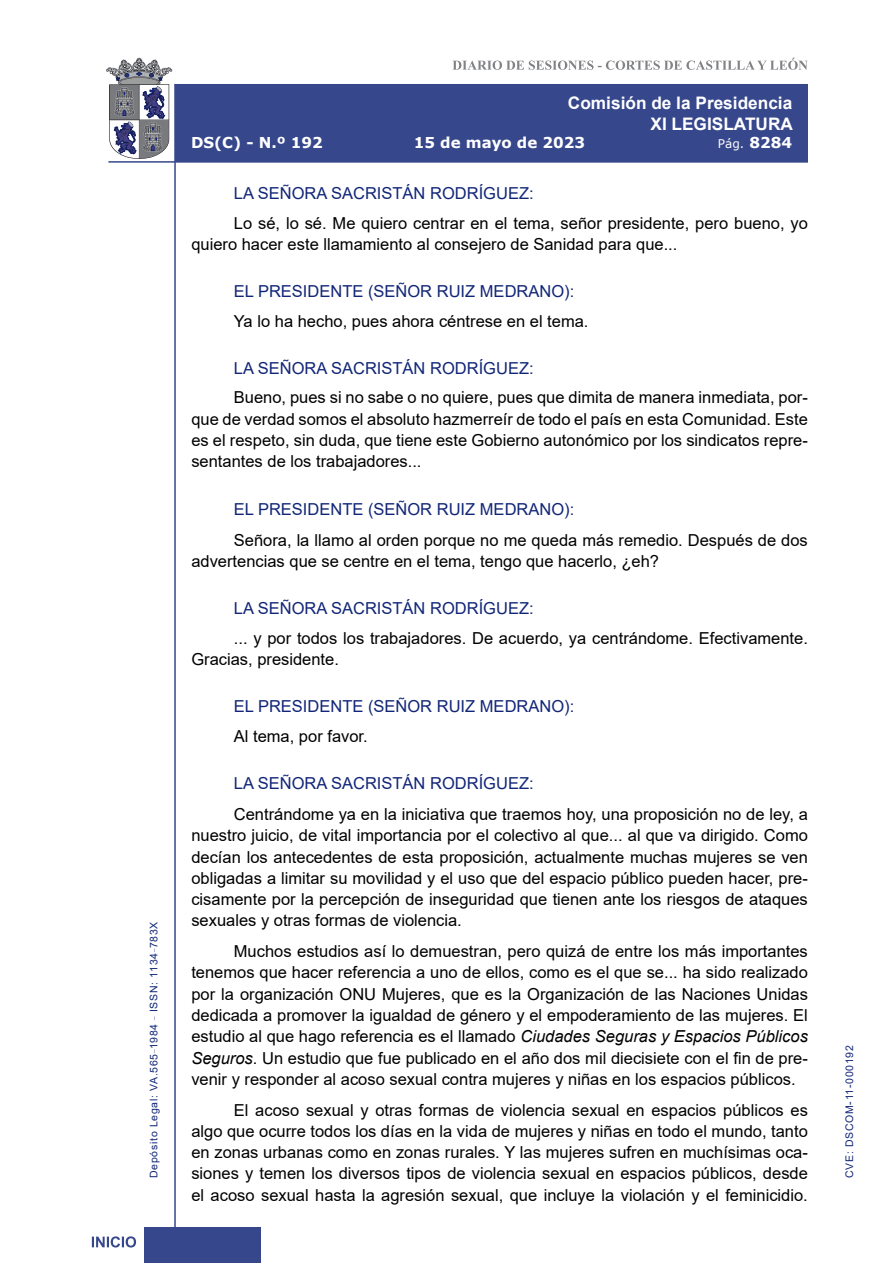
<style>
.page{position:relative;width:893px;height:1263px;background:#fff}
.page>*{position:absolute;margin:0;border:0;box-sizing:border-box;transform-origin:0 0}
.t1{font:700 17.25px/20.7px "Arial";color:#fff;text-align:right}
.t2{font:16.5px/21.3px "Arial";color:#000;text-align:justify}
.Orador{font:16.5px "Arial";color:#122678}
.t3{font:700 15px "Verdana";color:#fff}
.t4{font:12px "Verdana";color:#fff}
.t5{font:10.5px "Arial";letter-spacing:.065em;color:#122678}
.s1{font-weight:700;font-size:15px}
.s2{font-style:italic}
</style>
<div class="page">
<svg style="left:452px;top:58px;width:356px;height:12px"></svg>
<hr style="left:174px;top:84px;width:2px;height:1179px;background:#36478c">
<div style="left:144px;top:1227px;width:117px;height:36px;background:#36478c"></div>
<div style="left:175px;top:84px;width:633px;height:78px;background:#36478c"></div>
<hr style="left:108px;top:161px;width:700px;height:2px;background:#36478c">
<svg style="left:92px;top:1236px;width:44px;height:11px"></svg>
<svg style="left:106px;top:58px;width:66px;height:101px"></svg>
<p class="t5" style="left:146px;top:1178px;width:258px;rotate:-90deg">Depósito Legal: VA.565<sup>_</sup>1984 <sup>_</sup> ISSN: 1134<sup>_</sup>783X</p>
<p class="t1" style="left:568px;top:93px;width:226px">Comisión de la Presidencia<br>XI LEGISLATURA</p>
<p class="t3" style="left:191px;top:132px;width:133px">DS(C) - N.º 192</p>
<p class="t3" style="left:414px;top:132px;width:173px">15 de mayo de 2023</p>
<p class="t4" style="left:718px;top:135px;width:76px">Pág. <span class="s1">8284</span></p>
<p class="Orador" style="left:234px;top:182px;width:301px">LA SEÑORA SACRISTÁN RODRÍGUEZ:</p>
<p class="t2" style="left:191px;top:212px;width:618px;text-indent:43px">Lo sé, lo sé. Me quiero centrar en el tema, señor presidente, pero bueno, yo quiero hacer este llamamiento al consejero de Sanidad para que...</p>
<p class="Orador" style="left:234px;top:280px;width:342px">EL PRESIDENTE (SEÑOR RUIZ MEDRANO):</p>
<p class="t2" style="left:234px;top:310px;width:356px">Ya lo ha hecho, pues ahora céntrese en el tema.</p>
<p class="Orador" style="left:234px;top:356px;width:301px">LA SEÑORA SACRISTÁN RODRÍGUEZ:</p>
<p class="t2" style="left:191px;top:387px;width:618px;text-indent:43px">Bueno, pues si no sabe o no quiere, pues que dimita de manera inmediata, por&shy;que de verdad somos el absoluto hazmerreír de todo el país en esta Comunidad. Este es el respeto, sin duda, que tiene este Gobierno autonómico por los sindicatos repre&shy;sentantes de los trabajadores...</p>
<p class="Orador" style="left:234px;top:498px;width:342px">EL PRESIDENTE (SEÑOR RUIZ MEDRANO):</p>
<p class="t2" style="left:191px;top:529px;width:618px;text-indent:43px">Señora, la llamo al orden porque no me queda más remedio. Después de dos advertencias que se centre en el tema, tengo que hacerlo, ¿eh?</p>
<p class="Orador" style="left:234px;top:597px;width:301px">LA SEÑORA SACRISTÁN RODRÍGUEZ:</p>
<p class="t2" style="left:191px;top:627px;width:618px;text-indent:43px">... y por todos los trabajadores. De acuerdo, ya centrándome. Efectivamente.<br>Gracias, presidente.</p>
<p class="Orador" style="left:234px;top:695px;width:342px">EL PRESIDENTE (SEÑOR RUIZ MEDRANO):</p>
<p class="t2" style="left:234px;top:725px;width:135px">Al tema, por favor.</p>
<p class="Orador" style="left:234px;top:772px;width:301px">LA SEÑORA SACRISTÁN RODRÍGUEZ:</p>
<p class="t2" style="left:191px;top:803px;width:618px;text-indent:43px">Centrándome ya en la iniciativa que traemos hoy, una proposición no de ley, a nuestro juicio, de vital importancia por el colectivo al que... al que va dirigido. Como decían los antecedentes de esta proposición, actualmente muchas mujeres se ven obligadas a limitar su movilidad y el uso que del espacio público pueden hacer, pre&shy;cisamente por la percepción de inseguridad que tienen ante los riesgos de ataques sexuales y otras formas de violencia.</p>
<p class="t2" style="left:191px;top:940px;width:618px;text-indent:43px">Muchos estudios así lo demuestran, pero quizá de entre los más importantes tenemos que hacer referencia a uno de ellos, como es el que se... ha sido realizado por la organización ONU Mujeres, que es la Organización de las Naciones Unidas dedicada a promover la igualdad de género y el empoderamiento de las mujeres. El estudio al que hago referencia es el llamado <span class="s2">Ciudades Seguras y Espacios Públicos Seguros</span>. Un estudio que fue publicado en el año dos mil diecisiete con el fin de pre&shy;venir y responder al acoso sexual contra mujeres y niñas en los espacios públicos.</p>
<p class="t2" style="left:191px;top:1099px;width:618px;text-indent:43px">El acoso sexual y otras formas de violencia sexual en espacios públicos es algo que ocurre todos los días en la vida de mujeres y niñas en todo el mundo, tanto en zonas urbanas como en zonas rurales. Y las mujeres sufren en muchísimas oca&shy;siones y temen los diversos tipos de violencia sexual en espacios públicos, desde el acoso sexual hasta la agresión sexual, que incluye la violación y el feminicidio.</p>
<p class="t5" style="left:842px;top:1178px;width:134px;rotate:-90deg">CVE: DSCOM-11-000192</p>
</div>
